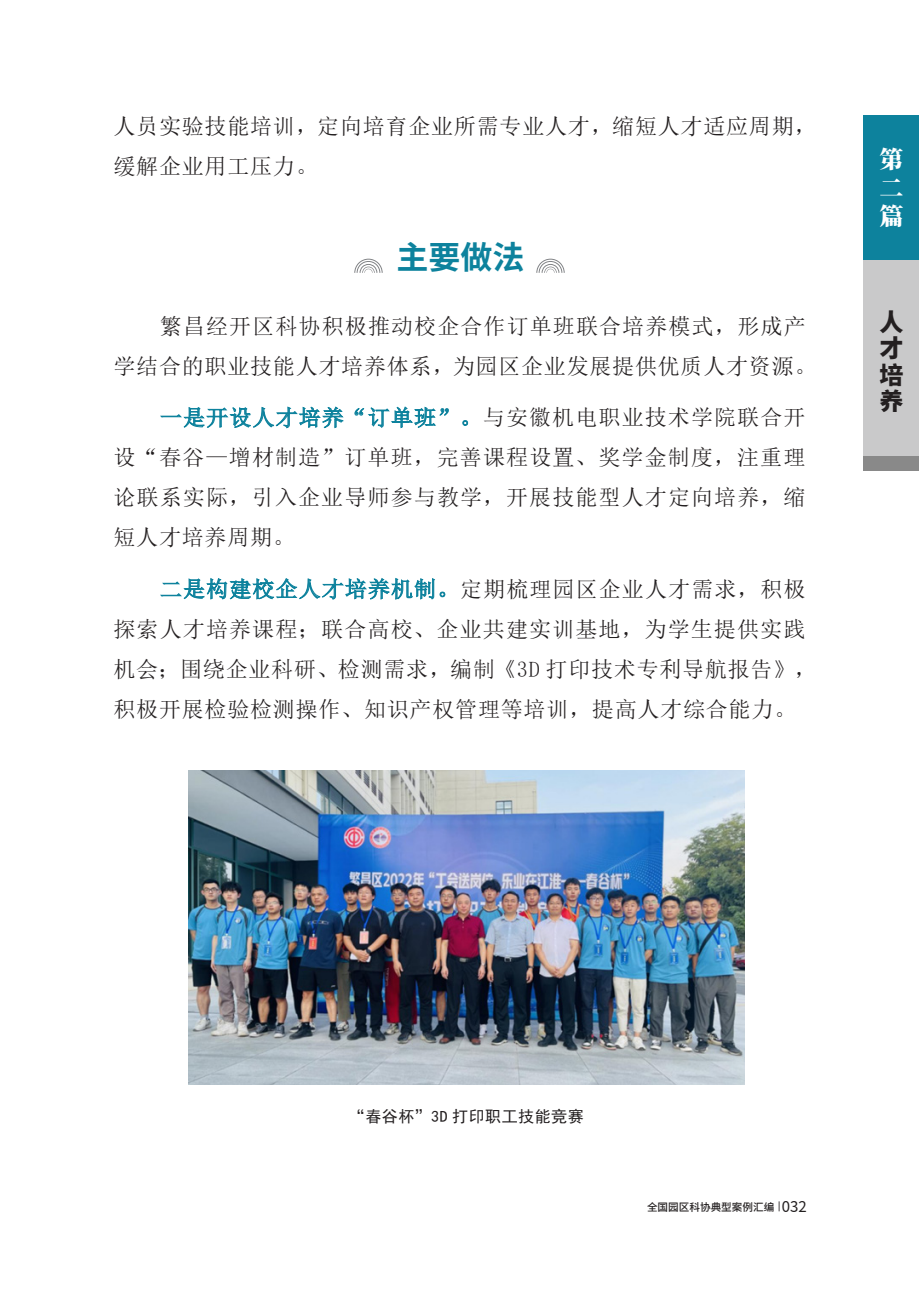
<style>
.page{position:relative;width:919px;height:1304px;background:#fff}
.page>*{position:absolute;margin:0;border:0;box-sizing:border-box;transform-origin:0 0}
.t1{font:700 32px "Source Han Sans CN";color:#0d829d}
.t2{font:800 24px/26.4px "Source Han Sans CN";color:#231f20;text-align:justify}
.t3{font:800 24px/28.8px "Source Han Serif CN";color:#fff;text-align:justify}
.t4{font:22px/40px "Sim Sun";letter-spacing:.035em;color:#231f20}
.t5{font:16px "Sim Hei";letter-spacing:.03em;color:#231f20}
.t6{font:500 10.6px "Source Han Sans CN";color:#231f20}
.s1{color:#0d829d}
.s2{font-family:"Sim Hei";font-weight:400;font-size:10px}
.s3{font-weight:400;font-size:15px}
</style>
<div class="page">
<div style="left:863px;top:115px;width:55px;height:356px;background:#898989"></div>
<div style="left:863px;top:115px;width:55px;height:341px;background:#c9c9ca"></div>
<div style="left:863px;top:115px;width:55px;height:144px;background:#0d829d"></div>
<svg style="left:354px;top:259px;width:28px;height:14px"></svg>
<svg style="left:536px;top:259px;width:28px;height:14px"></svg>
<img style="left:188px;top:770px;width:556px;height:314px">
<p class="t4" style="left:113px;top:106px;width:704px">人员实验技能培训，定向培育企业所需专业人才，缩短人才适应周期，缓解企业用工压力。</p>
<p class="t1" style="left:396px;top:239px;width:130px">主要做法</p>
<p class="t4" style="left:113px;top:306px;width:704px;text-indent:46px">繁昌经开区科协积极推动校企合作订单班联合培养模式，形成产学结合的职业技能人才培养体系，为园区企业发展提供优质人才资源。</p>
<p class="t4" style="left:113px;top:397px;width:693px;text-align:justify;text-indent:46px"><span class="s1">一是开设人才培养“订单班”。</span>与安徽机电职业技术学院联合开设“春谷—增材制造”订单班，完善课程设置、奖学金制度，注重理论联系实际，引入企业导师参与教学，开展技能型人才定向培养，缩短人才培养周期。</p>
<p class="t4" style="left:113px;top:569px;width:704px;text-indent:46px"><span class="s1">二是构建校企人才培养机制。</span>定期梳理园区企业人才需求，积极探索人才培养课程；联合高校、企业共建实训基地，为学生提供实践机会；围绕企业科研、检测需求，编制《3D 打印技术专利导航报告》，积极开展检验检测操作、知识产权管理等培训，提高人才综合能力。</p>
<p class="t3" style="left:879px;top:145px;width:25px">第二篇</p>
<p class="t2" style="left:879px;top:310px;width:25px">人才培养</p>
<p class="t5" style="left:349px;top:1109px;width:236px">“春谷杯”3D 打印职工技能竞赛</p>
<p class="t6" style="left:647px;top:1201px;width:161px">全国园区科协典型案例汇编 <span class="s2">|</span><span class="s3">032</span></p>
</div>
